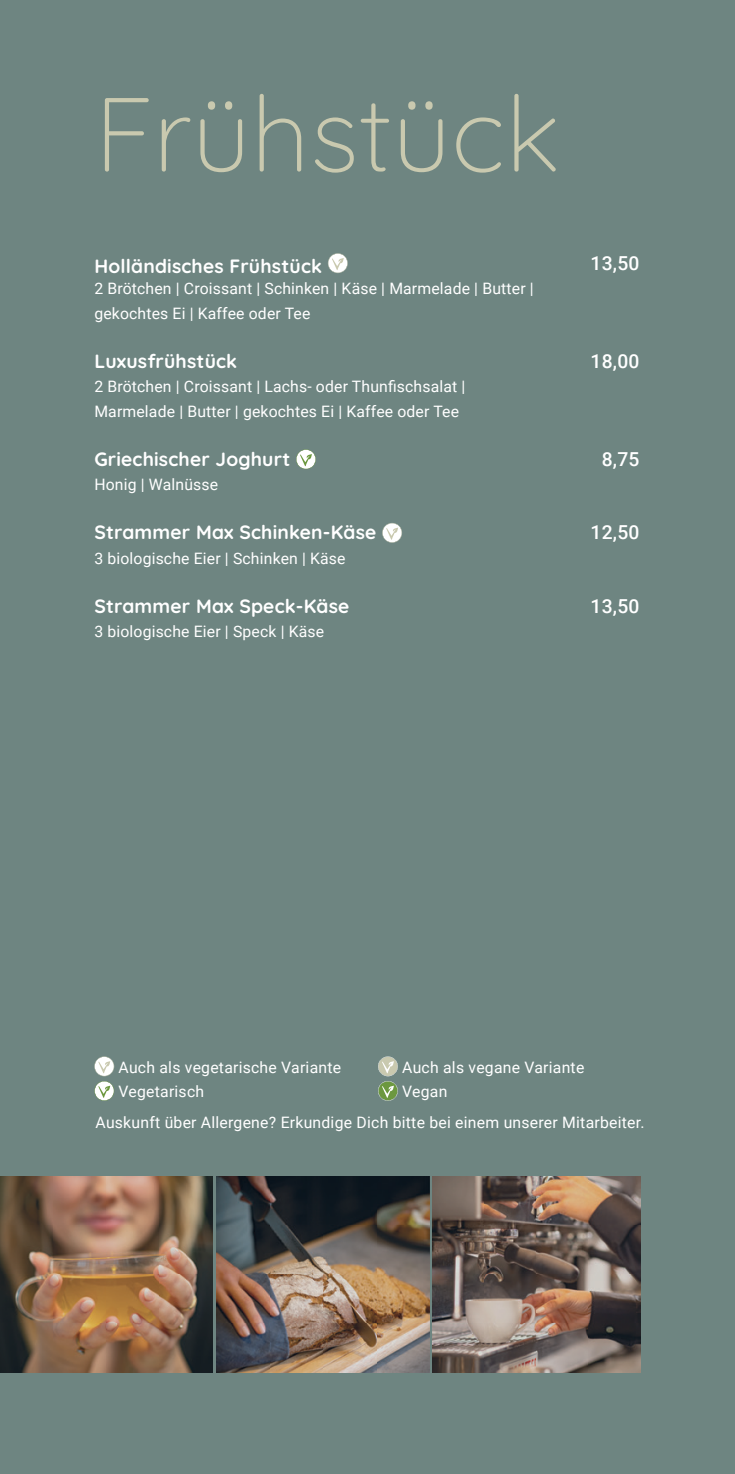
<style>
.page{position:relative;width:735px;height:1474px;background:#fff}
.page>*{position:absolute;margin:0;border:0;box-sizing:border-box;transform-origin:0 0}
.t1{font:300 105px "Quicksand";color:#c9c9af}
.t2{font:700 19.25px "Quicksand";letter-spacing:.01em;color:#fff}
.t3{font:500 19.25px "Roboto";letter-spacing:.01em;color:#fff}
.t4{font:15.75px/24.5px "Roboto";letter-spacing:.01em;color:#fff}
</style>
<div class="page">
<div style="left:0;top:0;width:734px;height:1473px;background:#6e8581"></div>
<svg style="left:328px;top:253px;width:19px;height:20px"></svg>
<svg style="left:296px;top:449px;width:20px;height:20px"></svg>
<svg style="left:382px;top:523px;width:20px;height:19px"></svg>
<img style="left:216px;top:1176px;width:213px;height:196px">
<img style="left:432px;top:1176px;width:208px;height:196px">
<img style="left:0;top:1176px;width:212px;height:196px">
<svg style="left:94px;top:1056px;width:20px;height:44px"></svg>
<svg style="left:378px;top:1056px;width:19px;height:44px"></svg>
<h1 class="t1" style="left:94px;top:53px;width:467px">Frühstück</h1>
<p class="t2" style="left:94px;top:251px;width:229px">Holländisches Frühstück</p>
<p class="t3" style="left:590px;top:249px;width:50px">13,50</p>
<p class="t4" style="left:94px;top:276px;width:440px">2 Brötchen | Croissant | Schinken | Käse | Marmelade | Butter | gekochtes Ei | Kaffee oder Tee</p>
<p class="t2" style="left:94px;top:346px;width:144px">Luxusfrühstück</p>
<p class="t3" style="left:590px;top:347px;width:50px">18,00</p>
<p class="t4" style="left:94px;top:374px;width:372px">2 Brötchen | Croissant | Lachs- oder Thunfischsalat |<br>Marmelade | Butter | gekochtes Ei | Kaffee oder Tee</p>
<p class="t2" style="left:94px;top:444px;width:197px">Griechischer Joghurt</p>
<p class="t3" style="left:601px;top:445px;width:39px">8,75</p>
<p class="t4" style="left:94px;top:472px;width:125px">Honig | Walnüsse</p>
<p class="t2" style="left:94px;top:517px;width:283px">Strammer Max Schinken-Käse</p>
<p class="t3" style="left:590px;top:519px;width:50px">12,50</p>
<p class="t4" style="left:94px;top:545px;width:252px">3 biologische Eier | Schinken | Käse</p>
<p class="t2" style="left:94px;top:591px;width:256px">Strammer Max Speck-Käse</p>
<p class="t3" style="left:590px;top:592px;width:50px">13,50</p>
<p class="t4" style="left:94px;top:619px;width:231px">3 biologische Eier | Speck | Käse</p>
<p class="t4" style="left:118px;top:1054px;width:224px">Auch als vegetarische Variante<br>Vegetarisch</p>
<p class="t4" style="left:402px;top:1054px;width:183px">Auch als vegane Variante<br>Vegan</p>
<p class="t4" style="left:95px;top:1109px;width:550px">Auskunft über Allergene? Erkundige Dich bitte bei einem unserer Mitarbeiter.</p>
</div>
